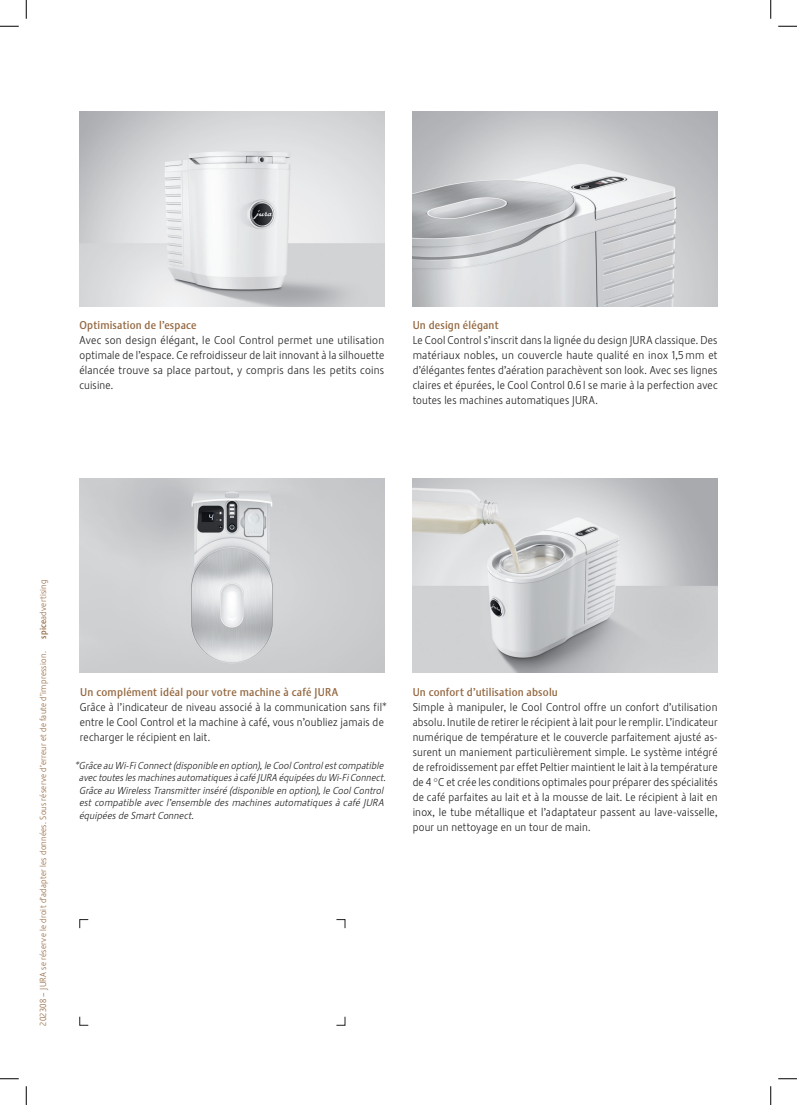
<style>
.page{position:relative;width:797px;height:1105px;background:#fff}
.page>*{position:absolute;margin:0;border:0;box-sizing:border-box;transform-origin:0 0}
.t1{font:11.25px/15px "Stalemate Pro 2 J Light";letter-spacing:.015em;color:#231f20;text-align:justify}
.t2{font:11.25px "Stalemate Pro 2 J Medium";letter-spacing:.02em;color:#956942}
.t3{font:italic 10px/12.5px "Stalemate Pro 2 J Light";letter-spacing:.015em;color:#231f20}
.t4{font:8.75px "Stalemate Pro 2 J Light";letter-spacing:.03em;color:#956942}
.s1{font-family:"Stalemate Pro 2 J Medium"}
</style>
<div class="page">
<svg style="left:79px;top:919px;width:266px;height:107px"></svg>
<img style="left:412px;top:111px;width:305px;height:195px">
<img style="left:412px;top:478px;width:305px;height:195px">
<img style="left:79px;top:111px;width:305px;height:195px">
<img style="left:79px;top:478px;width:305px;height:195px">
<svg style="left:0;top:25px;width:19px;height:2px"></svg>
<svg style="left:778px;top:25px;width:19px;height:2px"></svg>
<svg style="left:0;top:1078px;width:19px;height:1px"></svg>
<svg style="left:778px;top:1078px;width:19px;height:1px"></svg>
<svg style="left:25px;top:0;width:2px;height:19px"></svg>
<svg style="left:25px;top:1086px;width:2px;height:19px"></svg>
<svg style="left:770px;top:0;width:1px;height:19px"></svg>
<svg style="left:770px;top:1086px;width:1px;height:19px"></svg>
<p class="t2" style="left:79px;top:318px;width:119px">Optimisation de l’espace</p>
<p class="t1" style="left:79px;top:332px;width:306px">Avec son design élégant, le Cool Control permet une utilisation optimale de l’espace. Ce refroidisseur de lait innovant à la silhouette élancée trouve sa place partout, y compris dans les petits coins cuisine.</p>
<p class="t2" style="left:412px;top:318px;width:87px">Un design élégant</p>
<p class="t1" style="left:412px;top:332px;width:306px">Le Cool Control s’inscrit dans la lignée du design JURA classique. Des matériaux nobles, un couvercle haute qualité en inox 1,5 mm et d’élégantes fentes d’aération parachèvent son look. Avec ses lignes claires et épurées, le Cool Control 0.6 l se marie à la perfection avec toutes les machines automatiques JURA.</p>
<p class="t4" style="left:38px;top:639px;width:61px;rotate:-90deg"><span class="s1">spice</span>advertising</p>
<p class="t4" style="left:38px;top:1025px;width:375px;rotate:-90deg">202308 – JURA se réserve le droit d’adapter les données. Sous réserve d’erreur et de faute d’impression.</p>
<p class="t2" style="left:80px;top:686px;width:260px">Un complément idéal pour votre machine à café JURA</p>
<p class="t1" style="left:80px;top:700px;width:309px;text-align:left">Grâce à l’indicateur de niveau associé à la communication sans fil* entre le Cool Control et la machine à café, vous n’oubliez jamais de recharger le récipient en lait.</p>
<p class="t3" style="left:79px;top:759px;width:308px;text-indent:-4px">*Grâce au Wi-Fi Connect (disponible en option), le Cool Control est compatible avec toutes les machines automatiques à café JURA équipées du Wi-Fi Connect.<br>Grâce au Wireless Transmitter inséré (disponible en option), le Cool Control est compatible avec l’ensemble des machines automatiques à café JURA équipées de Smart Connect.</p>
<p class="t2" style="left:412px;top:686px;width:147px">Un confort d’utilisation absolu</p>
<p class="t1" style="left:412px;top:700px;width:306px">Simple à manipuler, le Cool Control offre un confort d’utilisation absolu. Inutile de retirer le récipient à lait pour le remplir. L’indicateur numérique de température et le couvercle parfaitement ajusté as&shy;surent un maniement particulièrement simple. Le système intégré de refroidissement par effet Peltier maintient le lait à la température de 4 °C et crée les conditions optimales pour préparer des spécialités de café parfaites au lait et à la mousse de lait. Le récipient à lait en inox, le tube métallique et l’adaptateur passent au lave-vaisselle, pour un nettoyage en un tour de main.</p>
</div>
